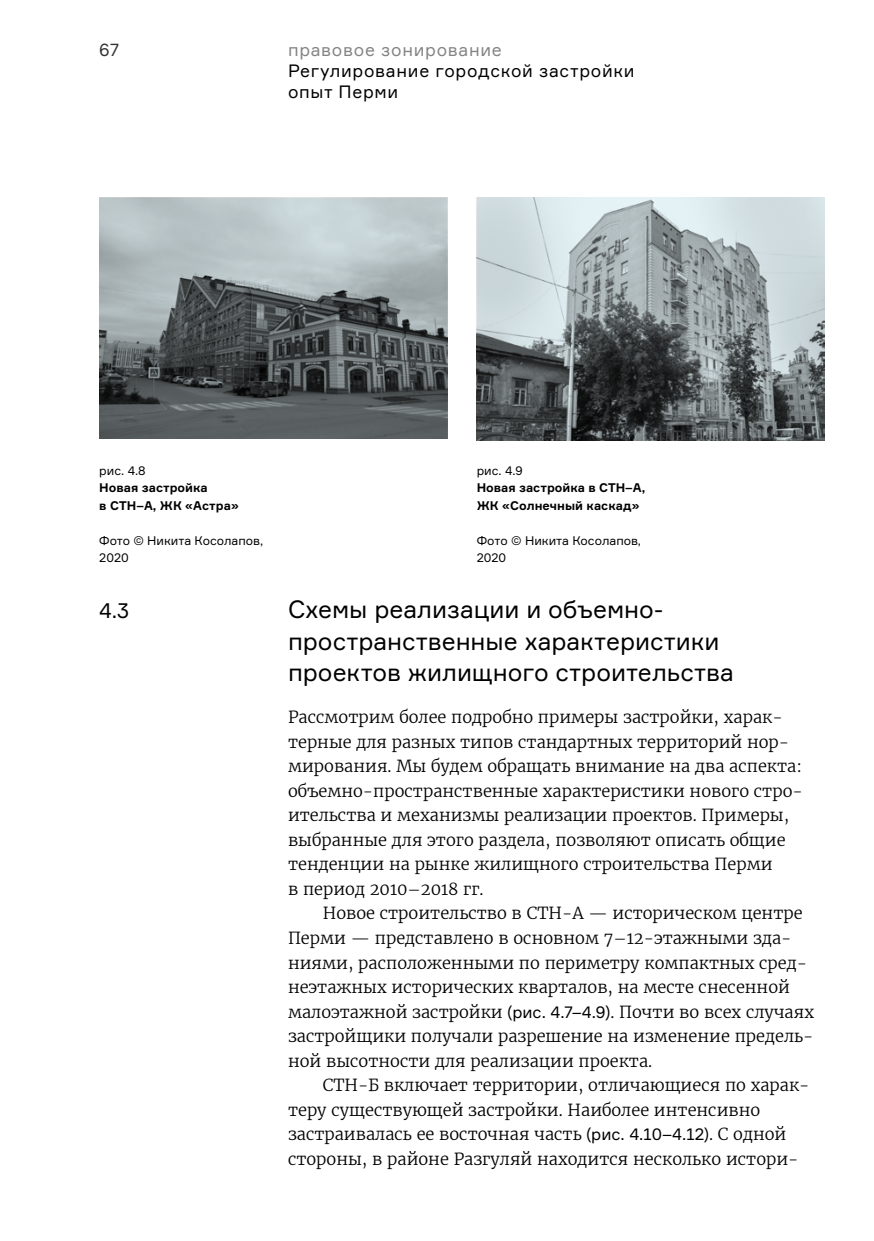
<style>
.page{position:relative;width:874px;height:1241px;background:#fff}
.page>*{position:absolute;margin:0;border:0;box-sizing:border-box;transform-origin:0 0}
.t1{font:24.5px/31.5px "Formular";color:#000}
.t2{font:21px "Formular";color:#000}
.t3{font:17.5px/21px "Formular";letter-spacing:.04em;color:#000}
.t4{font:17.5px "Formular";letter-spacing:.04em;color:#848484}
.t5{font:17.5px "Formular";color:#323232}
.t6{font:300 16.45px/24.5px "Merriweather";color:#000}
.t7{font:700 12.25px/17.5px "Formular";color:#000}
.t8{font:12.25px/17.5px "Formular";color:#000}
.s1{font-family:"Formular";font-weight:400}
</style>
<div class="page">
<img style="left:99px;top:198px;width:348px;height:240px">
<img style="left:476px;top:198px;width:348px;height:243px">
<p class="t5" style="left:99px;top:39px;width:21px">67</p>
<p class="t4" style="left:288px;top:39px;width:215px">правовое зонирование</p>
<p class="t3" style="left:288px;top:60px;width:348px">Регулирование городской застройки опыт Перми</p>
<p class="t8" style="left:99px;top:461px;width:48px">рис. 4.8</p>
<p class="t7" style="left:99px;top:479px;width:141px">Новая застройка<br>в СТН–А, ЖК «Астра»</p>
<p class="t8" style="left:99px;top:531px;width:165px">Фото © Никита Косолапов,<br>2020</p>
<p class="t2" style="left:99px;top:597px;width:31px">4.3</p>
<p class="t8" style="left:476px;top:461px;width:48px">рис. 4.9</p>
<p class="t7" style="left:476px;top:479px;width:170px">Новая застройка в СТН–А,<br>ЖК «Солнечный каскад»</p>
<p class="t8" style="left:476px;top:531px;width:166px">Фото © Никита Косолапов,<br>2020</p>
<h1 class="t1" style="left:288px;top:593px;width:447px">Схемы реализации и объемно&shy;пространственные характеристики проектов жилищного строительства</h1>
<p class="t6" style="left:288px;top:704px;width:516px">Рассмотрим более подробно примеры застройки, харак&shy;терные для разных типов стандартных территорий нор&shy;мирования. Мы будем обращать внимание на два аспекта: объемно-пространственные характеристики нового стро&shy;ительства и механизмы реализации проектов. Примеры, выбранные для этого раздела, позволяют описать общие тенденции на рынке жилищного строительства Перми<br>в период 2010–2018 гг.</p>
<p class="t6" style="left:288px;top:900px;width:527px;text-indent:35px">Новое строительство в СТН-А — историческом центре Перми — представлено в основном 7–12-этажными зда&shy;ниями, расположенными по периметру компактных сред&shy;неэтажных исторических кварталов, на месте снесенной малоэтажной застройки <span class="s1">(рис. 4.7–4.9)</span>. Почти во всех случаях застройщики получали разрешение на изменение предель&shy;ной высотности для реализации проекта.</p>
<p class="t6" style="left:288px;top:1072px;width:523px;text-indent:35px">СТН-Б включает территории, отличающиеся по харак&shy;теру существующей застройки. Наиболее интенсивно застраивалась ее восточная часть <span class="s1">(рис. 4.10–4.12)</span>. С одной стороны, в районе Разгуляй находится несколько истори-</p>
</div>
